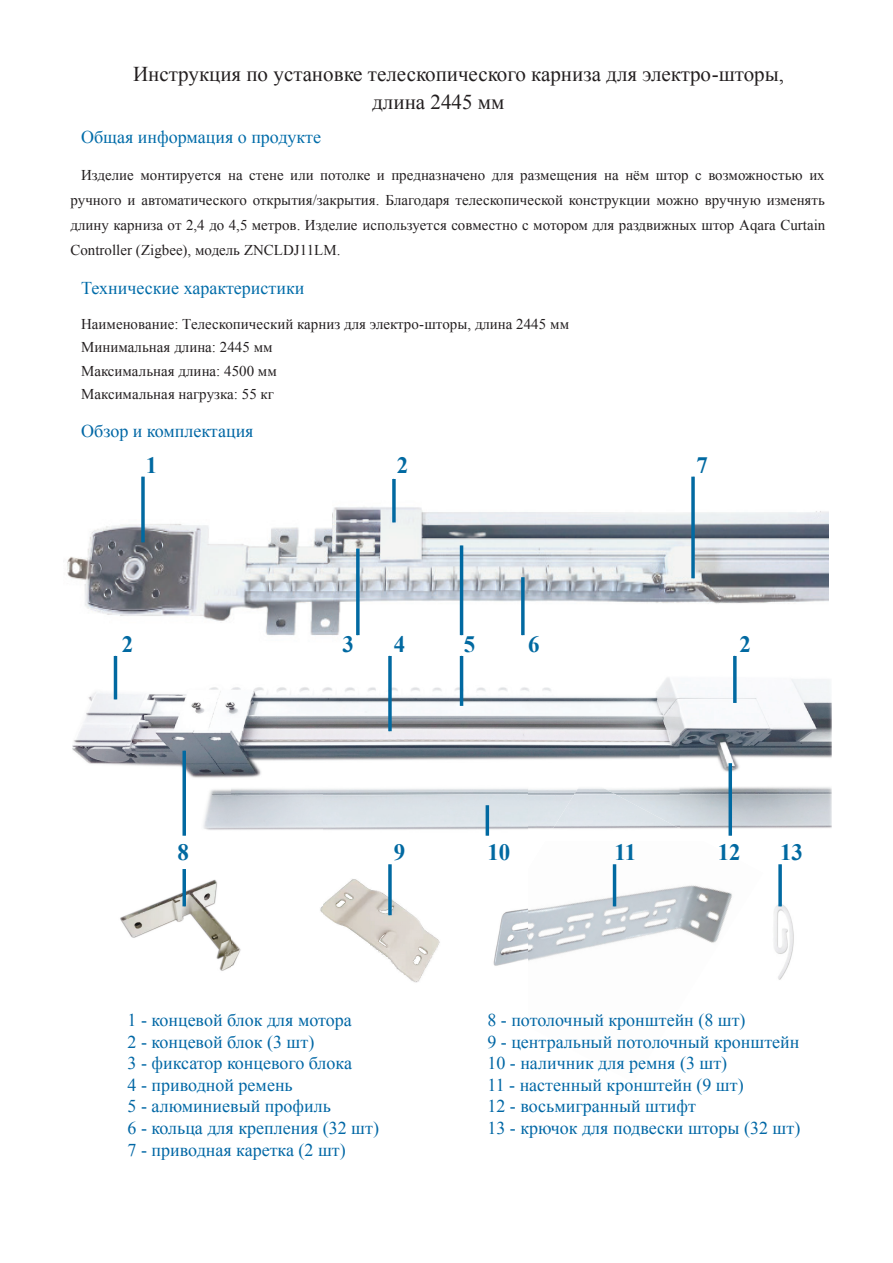
<style>
.page{position:relative;width:893px;height:1263px;background:#fff}
.page>*{position:absolute;margin:0;border:0;box-sizing:border-box;transform-origin:0 0}
.t1{font:700 23.4px "Times New Roman";color:#0169a1}
.t2{font:21px/28.3px "Times New Roman";color:#231f20}
.t3{font:18px/21.6px "Times New Roman";color:#0167a5}
.t4{font:18px "Times New Roman";color:#006ca9}
.t5{font:15px/25.2px "Times New Roman";color:#231f20;text-align:justify}
</style>
<div class="page">
<img style="left:72px;top:655px;width:304px;height:140px">
<img style="left:376px;top:655px;width:304px;height:146px">
<img style="left:680px;top:655px;width:152px;height:181px">
<img style="left:67px;top:476px;width:761px;height:160px">
<img style="left:528px;top:864px;width:204px;height:97px">
<img style="left:545px;top:778px;width:159px;height:58px">
<img style="left:120px;top:869px;width:121px;height:102px">
<img style="left:182px;top:795px;width:49px;height:41px">
<img style="left:320px;top:879px;width:120px;height:104px">
<img style="left:231px;top:780px;width:297px;height:56px">
<img style="left:493px;top:908px;width:35px;height:58px">
<img style="left:774px;top:904px;width:20px;height:76px">
<svg style="left:141px;top:477px;width:4px;height:65px"></svg>
<svg style="left:392px;top:479px;width:4px;height:43px"></svg>
<hr style="left:114px;top:656px;width:3px;height:43px;background:#0169a1">
<svg style="left:733px;top:656px;width:4px;height:47px"></svg>
<svg style="left:356px;top:549px;width:4px;height:86px"></svg>
<svg style="left:388px;top:656px;width:4px;height:75px"></svg>
<hr style="left:460px;top:545px;width:3px;height:90px;background:#0169a1">
<hr style="left:460px;top:656px;width:3px;height:50px;background:#0169a1">
<svg style="left:521px;top:577px;width:4px;height:58px"></svg>
<svg style="left:691px;top:477px;width:4px;height:101px"></svg>
<hr style="left:183px;top:869px;width:3px;height:37px;background:#0169a1">
<hr style="left:183px;top:751px;width:3px;height:85px;background:#0169a1">
<svg style="left:388px;top:864px;width:4px;height:51px"></svg>
<hr style="left:613px;top:864px;width:3px;height:42px;background:#0169a1">
<hr style="left:486px;top:805px;width:3px;height:31px;background:#0169a1">
<svg style="left:778px;top:864px;width:4px;height:42px"></svg>
<hr style="left:729px;top:763px;width:3px;height:73px;background:#0169a1">
<h2 class="t2" style="left:372px;top:59px;width:413px;text-indent:-239px">Инструкция по установке телескопического карниза для электро-шторы, длина 2445 мм</h2>
<p class="t4" style="left:81px;top:125px;width:241px">Общая информация о продукте</p>
<p class="t5" style="left:70px;top:162px;width:756px;text-indent:11px">Изделие монтируется на стене или потолке и предназначено для размещения на нём штор с возможностью их ручного и автоматического открытия/закрытия. Благодаря телескопической конструкции можно вручную изменять длину карниза от 2,4 до 4,5 метров. Изделие используется совместно с мотором для раздвижных штор Aqara Curtain Controller (Zigbee), модель ZNCLDJ11LM.</p>
<p class="t4" style="left:81px;top:276px;width:225px">Технические характеристики</p>
<p class="t5" style="left:81px;top:312px;width:489px;line-height:23.4px;text-align:left">Наименование: Телескопический карниз для электро-шторы, длина 2445 мм Минимальная длина: 2445 мм<br>Максимальная длина: 4500 мм<br>Максимальная нагрузка: 55 кг</p>
<p class="t3" style="left:81px;top:420px;width:174px">Обзор и комплектация</p>
<h1 class="t1" style="left:146px;top:449px;width:13px">1</h1>
<h1 class="t1" style="left:397px;top:449px;width:13px">2</h1>
<h1 class="t1" style="left:696px;top:449px;width:13px">7</h1>
<h1 class="t1" style="left:122px;top:628px;width:13px">2</h1>
<h1 class="t1" style="left:342px;top:628px;width:13px">3</h1>
<h1 class="t1" style="left:394px;top:628px;width:13px">4</h1>
<h1 class="t1" style="left:464px;top:628px;width:13px">5</h1>
<h1 class="t1" style="left:528px;top:628px;width:13px">6</h1>
<h1 class="t1" style="left:739px;top:628px;width:13px">2</h1>
<h1 class="t1" style="left:177px;top:836px;width:13px">8</h1>
<h1 class="t1" style="left:394px;top:836px;width:13px">9</h1>
<h1 class="t1" style="left:487px;top:836px;width:24px">10</h1>
<h1 class="t1" style="left:615px;top:836px;width:23px">11</h1>
<h1 class="t1" style="left:718px;top:836px;width:24px">12</h1>
<h1 class="t1" style="left:780px;top:836px;width:24px">13</h1>
<p class="t3" style="left:128px;top:1009px;width:253px">1 - концевой блок для мотора<br>2 - концевой блок (3 шт)<br>3 - фиксатор концевого блока<br>4 - приводной ремень<br>5 - алюминиевый профиль<br>6 - кольца для крепления (32 шт)<br>7 - приводная каретка (2 шт)</p>
<p class="t3" style="left:487px;top:1009px;width:314px">8 - потолочный кронштейн (8 шт)<br>9 - центральный потолочный кронштейн<br>10 - наличник для ремня (3 шт)<br>11 - настенный кронштейн (9 шт)<br>12 - восьмигранный штифт<br>13 - крючок для подвески шторы (32 шт)</p>
</div>
